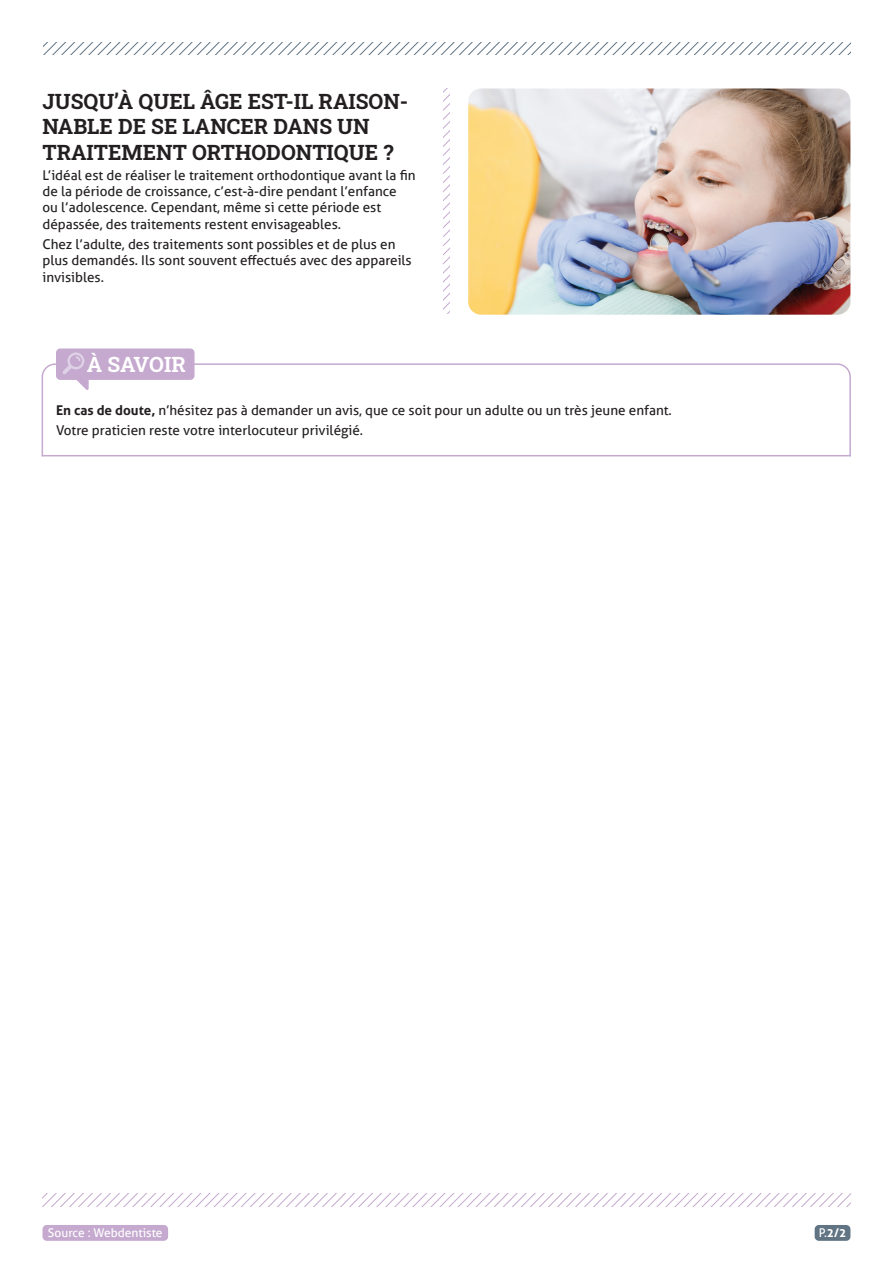
<style>
.page{position:relative;width:893px;height:1263px;background:#fff}
.page>*{position:absolute;margin:0;border:0;box-sizing:border-box;transform-origin:0 0}
.t1{font:700 21px/25.2px "Roboto Slab";color:#231f20}
.t2{font:700 21px "Roboto Slab";color:#fff}
.t3{font:13.5px/16.2px "Aller";color:#231f20}
.t4{font:12px "Aller";color:#fff}
.t5{font:700 12px "Aller";color:#fff}
.s1{font-weight:700}
.s2{font-weight:400}
</style>
<div class="page">
<svg style="left:43px;top:43px;width:808px;height:11px"></svg>
<div style="left:815px;top:1225px;width:35px;height:16px;background:#607484;border-radius:4px"></div>
<div style="left:43px;top:1225px;width:125px;height:16px;background:#c5a9cf;border-radius:4px"></div>
<svg style="left:43px;top:1194px;width:807px;height:12px"></svg>
<svg style="left:41px;top:363px;width:810px;height:94px"></svg>
<hr style="left:42px;top:455px;width:808px;height:1px;background:#c5a9cf">
<div style="left:56px;top:348px;width:139px;height:32px;background:#c5a9cf;border-radius:4px"></div>
<svg style="left:62px;top:352px;width:27px;height:39px"></svg>
<svg style="left:443px;top:88px;width:7px;height:226px"></svg>
<img style="left:468px;top:88px;width:382px;height:227px">
<h1 class="t1" style="left:42px;top:88px;width:367px">JUSQU’À QUEL ÂGE EST-IL RAISON-<br>NABLE DE SE LANCER DANS UN<br>TRAITEMENT ORTHODONTIQUE ?</h1>
<p class="t3" style="left:42px;top:167px;width:375px">L’idéal est de réaliser le traitement orthodontique avant la fin de la période de croissance, c’est-à-dire pendant l’enfance<br>ou l’adolescence. Cependant, même si cette période est dépassée, des traitements restent envisageables.</p>
<p class="t3" style="left:42px;top:236px;width:371px">Chez l’adulte, des traitements sont possibles et de plus en plus demandés. Ils sont souvent effectués avec des appareils invisibles.</p>
<h1 class="t2" style="left:87px;top:350px;width:101px">À SAVOIR</h1>
<p class="t3" style="left:56px;top:399px;width:617px;line-height:20.4px"><span class="s1">En cas de doute,</span> n’hésitez pas à demander un avis, que ce soit pour un adulte ou un très jeune enfant.<br>Votre praticien reste votre interlocuteur privilégié.</p>
<p class="t4" style="left:48px;top:1225px;width:116px">Source : Webdentiste</p>
<p class="t5" style="left:819px;top:1225px;width:29px"><span class="s2">P.</span>2/2</p>
</div>
